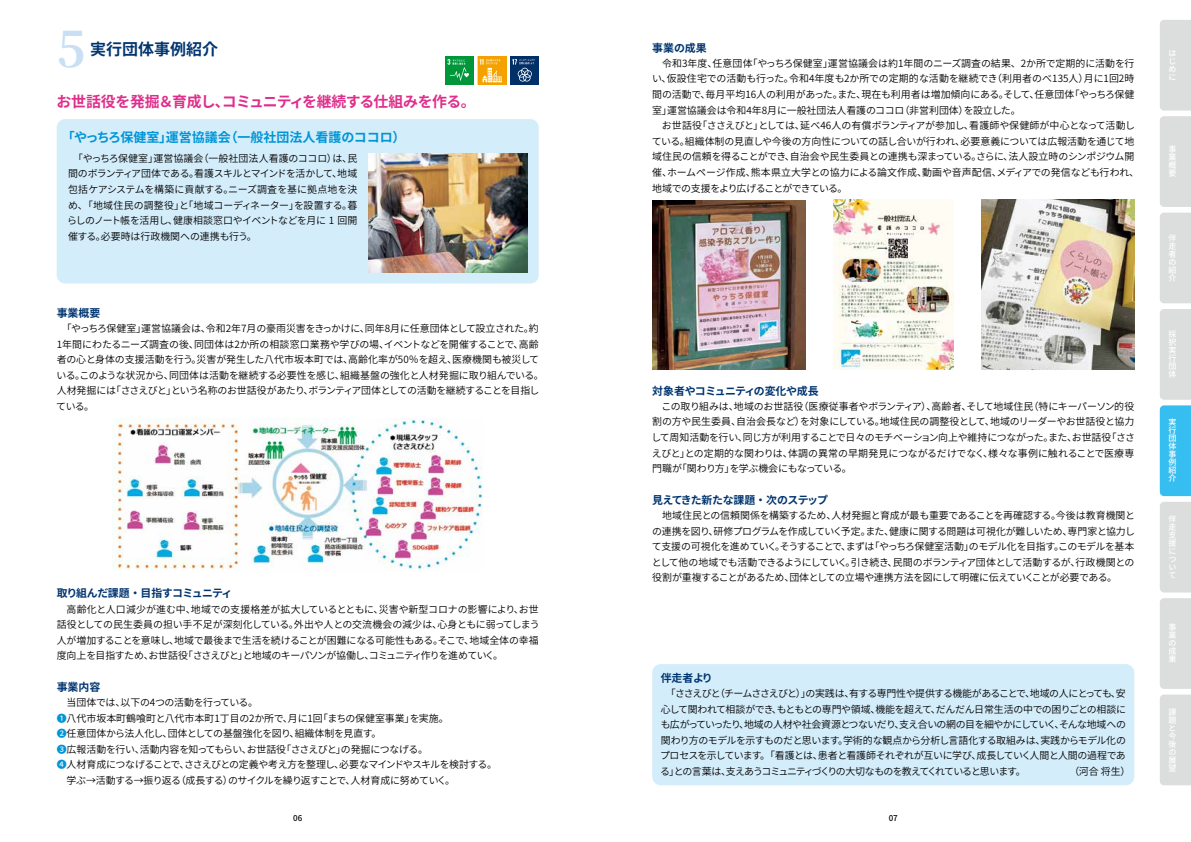
<style>
.page{position:relative;width:1191px;height:842px;background:#fff}
.page>*{position:absolute;margin:0;border:0;box-sizing:border-box;transform-origin:0 0}
.t1{font:700 48.9px "Source Han Serif";color:#c9dff4}
.t2{font:700 16px "Source Han Sans JP";color:#003570}
.t3{font:700 14.9px "Source Han Sans JP";letter-spacing:-.03em;color:#df2e8b}
.t4{font:700 13px "Source Han Sans JP";color:#0095d6}
.t5{font:700 10.9px "Source Han Sans JP";letter-spacing:-.025em;color:#003570}
.t6{font:700 10.9px "Source Han Sans JP";letter-spacing:-.055em;color:#003570}
.t7{font:9.9px/15.6px "Source Han Sans JP";letter-spacing:-.02em;color:#000;text-align:justify}
.t8{font:9.9px "Source Han Sans JP";letter-spacing:-.06em;color:#000}
.t9{font:9.9px "Source Han Sans JP";color:#000}
.t10{font:9.9px "Source Han Sans JP";letter-spacing:-.055em;color:#000}
.t11{font:500 8px/8px "Source Han Sans JP";color:#fff;text-align:justify}
.t12{font:500 8px "Source Han Sans JP";color:#000}
.s1{font-weight:500;color:#0095d6}
</style>
<div class="page">
<div style="left:1160px;top:20px;width:31px;height:187px;background:#dcdddd"></div>
<div style="left:1160px;top:213px;width:31px;height:90px;background:#dcdddd"></div>
<svg style="left:1159px;top:309px;width:32px;height:187px;background:#90d0e7"></svg>
<div style="left:1160px;top:502px;width:31px;height:90px;background:#dcdddd"></div>
<div style="left:1160px;top:598px;width:31px;height:187px;background:#dcdddd"></div>
<div style="left:57px;top:119px;width:482px;height:164px;background:#d4edfb;border-radius:9px"></div>
<div style="left:652px;top:664px;width:482px;height:121px;background:#d4edfb;border-radius:9px"></div>
<img style="left:369px;top:153px;width:158px;height:119px">
<img style="left:112px;top:418px;width:371px;height:151px">
<img style="left:652px;top:201px;width:153px;height:169px">
<img style="left:981px;top:200px;width:153px;height:170px">
<img style="left:833px;top:200px;width:120px;height:170px">
<div style="left:445px;top:57px;width:28px;height:28px;background:#00973b"></div>
<svg style="left:447px;top:59px;width:22px;height:22px"></svg>
<div style="left:478px;top:57px;width:28px;height:28px;background:#f5a200"></div>
<svg style="left:479px;top:59px;width:23px;height:23px"></svg>
<div style="left:510px;top:57px;width:29px;height:28px;background:#003067"></div>
<svg style="left:512px;top:59px;width:23px;height:23px"></svg>
<h1 class="t1" style="left:57px;top:22px;width:30px">5</h1>
<h2 class="t2" style="left:90px;top:40px;width:129px">実行団体事例紹介</h2>
<h3 class="t3" style="left:57px;top:93px;width:421px">お世話役を発掘＆育成し、コミュニティを継続する仕組みを作る。</h3>
<h3 class="t4" style="left:62px;top:130px;width:345px">「やっちろ保健室」運営協議会（一般社団法人看護のココロ）</h3>
<p class="t7" style="left:67px;top:151px;width:291px;text-indent:6px">「やっちろ保健室」運営協議会（一般社団法人看護のココロ）は、民間のボランティア団体である。看護スキルとマインドを活かして、地域包括ケアシステムを構築に貢献する。ニーズ調査を基に拠点地を決め、「地域住民の調整役」と「地域コーディネーター」を設置する。暮らしのノート帳を活用し、健康相談窓口やイベントなどを月に 1 回開催する。必要時は行政機関への連携も行う。</p>
<p class="t5" style="left:57px;top:307px;width:45px">事業概要</p>
<p class="t7" style="left:56px;top:321px;width:489px;text-align:left;text-indent:6px">「やっちろ保健室」運営協議会は、令和2年7月の豪雨災害をきっかけに、同年8月に任意団体として設立された。約1年間にわたるニーズ調査の後、同団体は2か所の相談窓口業務や学びの場、イベントなどを開催することで、高齢者の心と身体の支援活動を行う。災害が発生した八代市坂本町では、高齢化率が50％を超え、医療機関も被災している。このような状況から、同団体は活動を継続する必要性を感じ、組織基盤の強化と人材発掘に取り組んでいる。人材発掘には「ささえびと」という名称のお世話役があたり、ボランティア団体としての活動を継続することを目指している。</p>
<p class="t6" style="left:57px;top:587px;width:177px">取り組んだ課題・目指すコミュニティ</p>
<p class="t7" style="left:57px;top:601px;width:484px;text-indent:10px">高齢化と人口減少が進む中、地域での支援格差が拡大しているとともに、災害や新型コロナの影響により、お世話役としての民生委員の担い手不足が深刻化している。外出や人との交流機会の減少は、心身ともに弱ってしまう人が増加することを意味し、地域で最後まで生活を続けることが困難になる可能性もある。そこで、地域全体の幸福度向上を目指すため、お世話役「ささえびと」と地域のキーパソンが協働し、コミュニティ作りを進めていく。</p>
<p class="t5" style="left:57px;top:681px;width:45px">事業内容</p>
<p class="t7" style="left:67px;top:695px;width:193px">当団体では、以下の4つの活動を行っている。</p>
<p class="t9" style="left:57px;top:712px;width:393px"><span class="s1">❶</span>八代市坂本町鶴喰町と八代市本町1丁目の2か所で、月に1回「まちの保健室事業」を実施。</p>
<p class="t7" style="left:57px;top:726px;width:326px"><span class="s1">❷</span>任意団体から法人化し、団体としての基盤強化を図り、組織体制を見直す。</p>
<p class="t7" style="left:57px;top:742px;width:373px"><span class="s1">❸</span>広報活動を行い、活動内容を知ってもらい、お世話役「ささえびと」の発掘につなげる。</p>
<p class="t8" style="left:57px;top:759px;width:442px"><span class="s1">❹</span>人材育成につなげることで、ささえびとの定義や考え方を整理し、必要なマインドやスキルを検討する。</p>
<p class="t10" style="left:67px;top:775px;width:390px">学ぶ→活動する→振り返る（成長する）のサイクルを繰り返すことで、人材育成に努めていく。</p>
<p class="t5" style="left:652px;top:41px;width:56px">事業の成果</p>
<p class="t7" style="left:652px;top:56px;width:484px;text-indent:10px">令和3年度、任意団体「やっちろ保健室」運営協議会は約1年間のニーズ調査の結果、2か所で定期的に活動を行い、仮設住宅での活動も行った。令和4年度も2か所での定期的な活動を継続でき（利用者のべ135人）月に1回2時間の活動で、毎月平均16人の利用があった。また、現在も利用者は増加傾向にある。そして、任意団体「やっちろ保健室」運営協議会は令和4年8月に一般社団法人看護のココロ（非営利団体）を設立した。</p>
<p class="t7" style="left:652px;top:118px;width:489px;text-align:left;text-indent:10px">お世話役「ささえびと」としては、延べ46人の有償ボランティアが参加し、看護師や保健師が中心となって活動している。組織体制の見直しや今後の方向性についての話し合いが行われ、必要意義については広報活動を通じて地域住民の信頼を得ることができ、自治会や民生委員との連携も深まっている。さらに、法人設立時のシンポジウム開催、ホームページ作成、熊本県立大学との協力による論文作成、動画や音声配信、メディアでの発信なども行われ、地域での支援をより広げることができている。</p>
<p class="t5" style="left:652px;top:384px;width:168px">対象者やコミュニティの変化や成長</p>
<p class="t7" style="left:651px;top:399px;width:485px;text-indent:10px">この取り組みは、地域のお世話役（医療従事者やボランティア）、高齢者、そして地域住民（特にキーパーソン的役割の方や民生委員、自治会長など）を対象にしている。地域住民の調整役として、地域のリーダーやお世話役と協力して周知活動を行い、同じ方が利用することで日々のモチベーション向上や維持につながった。また、お世話役「ささえびと」との定期的な関わりは、体調の異常の早期発見につながるだけでなく、様々な事例に触れることで医療専門職が「関わり方」を学ぶ機会にもなっている。</p>
<p class="t6" style="left:652px;top:494px;width:177px">見えてきた新たな課題・次のステップ</p>
<p class="t7" style="left:652px;top:508px;width:485px;text-indent:10px">地域住民との信頼関係を構築するため、人材発掘と育成が最も重要であることを再確認する。今後は教育機関との連携を図り、研修プログラムを作成していく予定。また、健康に関する問題は可視化が難しいため、専門家と協力して支援の可視化を進めていく。そうすることで、まずは「やっちろ保健室活動」のモデル化を目指す。このモデルを基本として他の地域でも活動できるようにしていく。引き続き、民間のボランティア団体として活動するが、行政機関との役割が重複することがあるため、団体としての立場や連携方法を図にして明確に伝えていくことが必要である。</p>
<p class="t5" style="left:660px;top:671px;width:54px">伴走者より</p>
<p class="t7" style="left:660px;top:686px;width:467px;text-indent:6px">「ささえびと（チームささえびと）」の実践は、有する専門性や提供する機能があることで、地域の人にとっても、安心して関われて相談ができ、もともとの専門や領域、機能を超えて、だんだん日常生活の中での困りごとの相談にも広がっていったり、地域の人材や社会資源とつないだり、支え合いの網の目を細やかにしていく、そんな地域への関わり方のモデルを示すものだと思います。学術的な観点から分析し言語化する取組みは、実践からモデル化のプロセスを示しています。「看護とは、患者と看護師それぞれが互いに学び、成長していく人間と人間の過程である」との言葉は、支えあうコミュニティづくりの大切なものを教えてくれていると思います。</p>
<p class="t7" style="left:1069px;top:764px;width:63px">（河合将生）</p>
<p class="t12" style="left:293px;top:813px;width:11px">06</p>
<p class="t12" style="left:888px;top:813px;width:11px">07</p>
<p class="t11" style="left:1168px;top:49px;width:9px">はじめに</p>
<p class="t11" style="left:1168px;top:146px;width:9px">事業概要</p>
<p class="t11" style="left:1168px;top:234px;width:9px">伴走者の紹介</p>
<p class="t11" style="left:1168px;top:330px;width:9px">採択実行団体</p>
<p class="t11" style="left:1168px;top:419px;width:9px">実行団体事例紹介</p>
<p class="t11" style="left:1168px;top:515px;width:9px">伴走支援について</p>
<p class="t11" style="left:1168px;top:623px;width:9px">事業の成果</p>
<p class="t11" style="left:1168px;top:708px;width:9px;text-align:left">課題と今後の展望</p>
</div>
